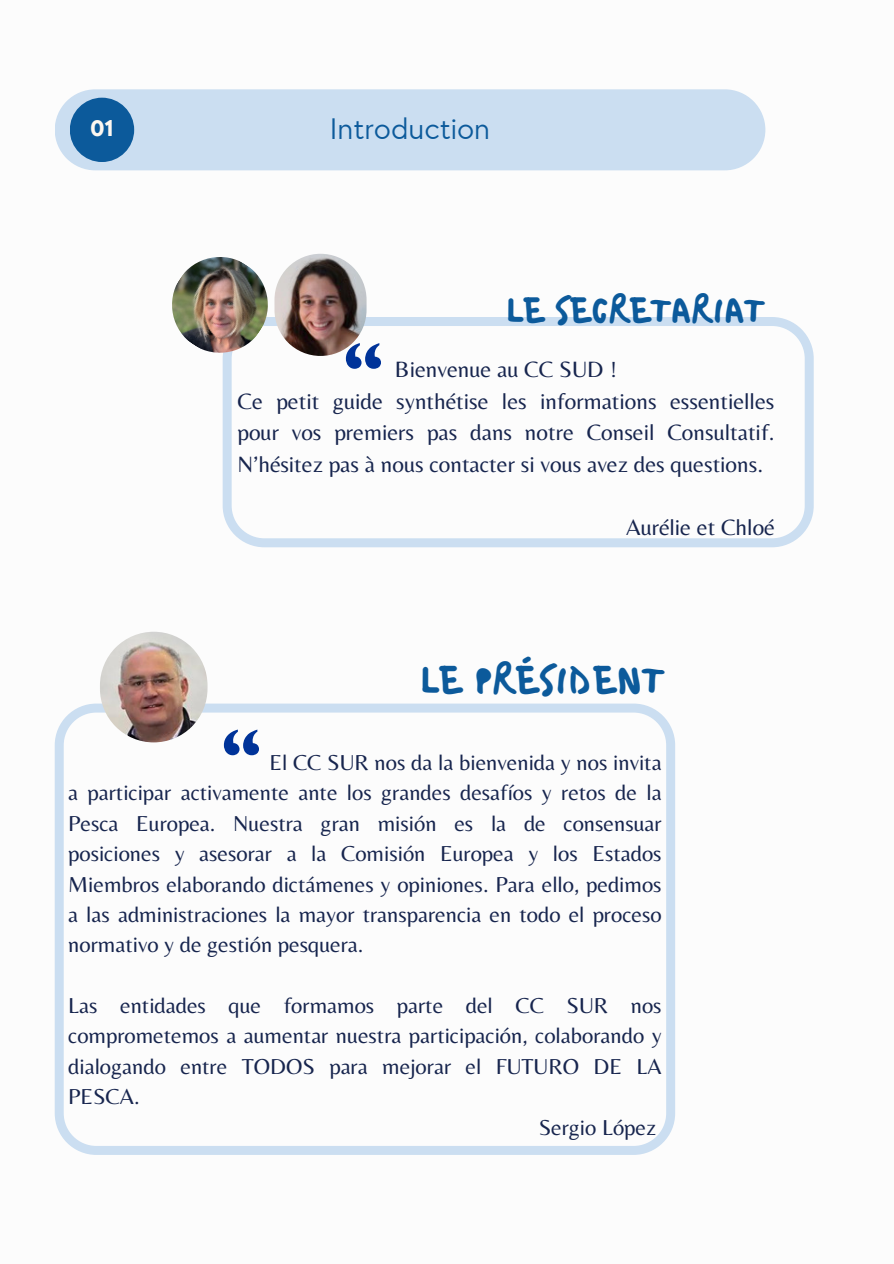
<style>
.page{position:relative;width:894px;height:1264px;background:#fff}
.page>*{position:absolute;margin:0;border:0;box-sizing:border-box;transform-origin:0 0}
.t1{font:38.55px "Bristol";color:#0c5a9b}
.t2{font:35.25px "Bristol";color:#0c5a9b}
.t3{font:30.75px "TT Chocolates";color:#0c5a9b}
.t4{font:700 23.25px "TT Chocolates";color:#fdf7f0}
.t5{font:23.1px/31.5px "Belleza";color:#17254e;text-align:justify}
.t6{font:22.5px/30.3px "Belleza";color:#17254e;text-align:justify}
</style>
<div class="page">
<div style="left:55px;top:89px;width:710px;height:81px;background:#cbdef1"></div>
<div style="left:70px;top:98px;width:64px;height:64px;background:#0c5a9b;border-radius:50%"></div>
<svg style="left:222px;top:317px;width:591px;height:230px"></svg>
<img style="left:274px;top:254px;width:92px;height:102px">
<svg style="left:346px;top:343px;width:34px;height:26px"></svg>
<img style="left:172px;top:257px;width:102px;height:102px">
<svg style="left:55px;top:703px;width:620px;height:451px"></svg>
<img style="left:100px;top:631px;width:107px;height:111px">
<svg style="left:224px;top:729px;width:35px;height:26px"></svg>
<p class="t4" style="left:90px;top:115px;width:25px">01</p>
<h2 class="t3" style="left:330px;top:111px;width:162px">Introduction</h2>
<p class="t2" style="left:505px;top:288px;width:260px">LE SECRETARIAT</p>
<p class="t5" style="left:395px;top:353px;width:224px">Bienvenue au CC SUD !</p>
<h1 class="t5" style="left:237px;top:385px;width:538px">Ce petit guide synthétise les informations essentielles pour vos premiers pas dans notre Conseil Consultatif.<br>N’hésitez pas à nous contacter si vous avez des questions.</h1>
<p class="t5" style="left:626px;top:511px;width:150px">Aurélie et Chloé</p>
<p class="t1" style="left:419px;top:655px;width:246px">LE PRÉSIDENT</p>
<p class="t6" style="left:68px;top:747px;width:594px;text-indent:201px">El CC SUR nos da la bienvenida y nos invita a participar activamente ante los grandes desafíos y retos de la Pesca Europea. Nuestra gran misión es la de consensuar posiciones y asesorar a la Comisión Europea y los Estados Miembros elaborando dictámenes y opiniones. Para ello, pedimos a las administraciones la mayor transparencia en todo el proceso normativo y de gestión pesquera.</p>
<p class="t6" style="left:68px;top:990px;width:594px">Las entidades que formamos parte del CC SUR nos comprometemos a aumentar nuestra participación, colaborando y dialogando entre TODOS para mejorar el FUTURO DE LA PESCA.</p>
<p class="t6" style="left:538px;top:1111px;width:119px">Sergio López</p>
</div>
